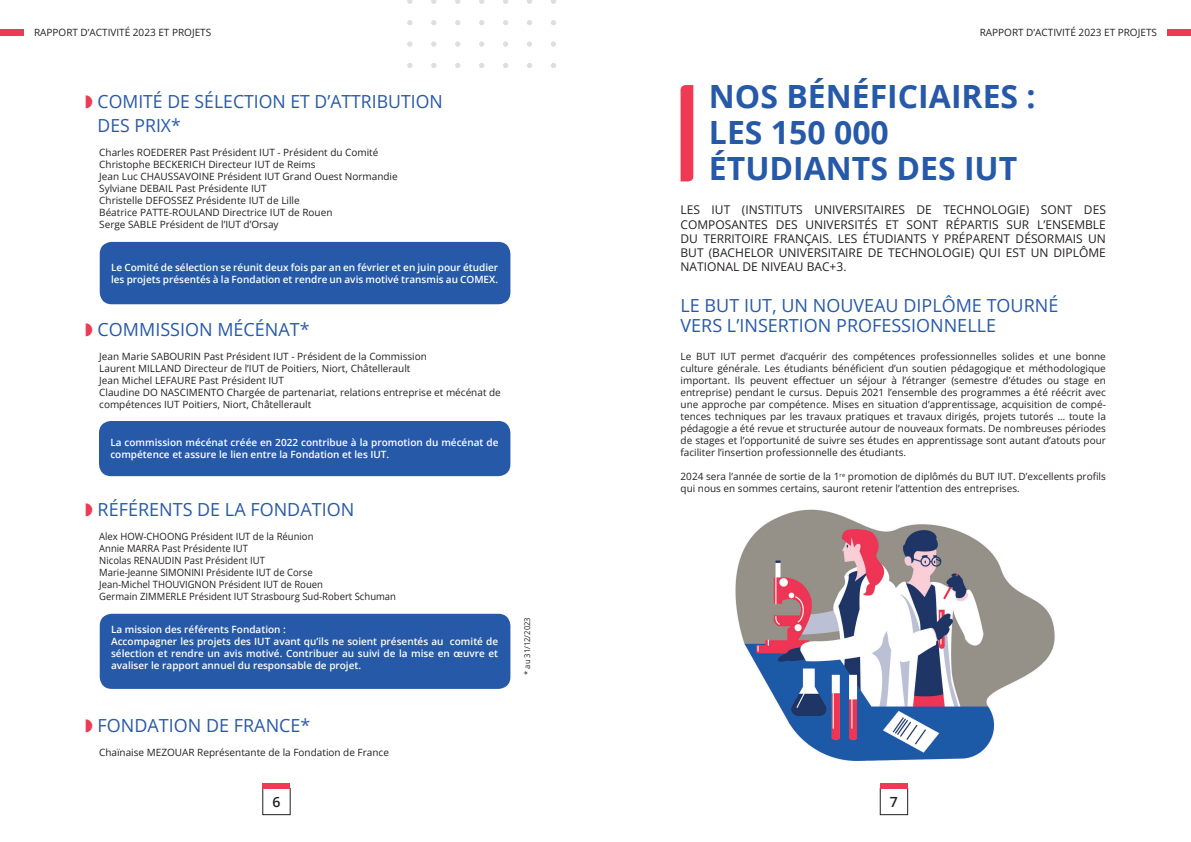
<style>
.page{position:relative;width:1191px;height:842px;background:#fff}
.page>*{position:absolute;margin:0;border:0;box-sizing:border-box;transform-origin:0 0}
.t1{font:700 32px/36px "Open Sans";color:#2659a8}
.t2{font:18px/24px "Open Sans";color:#2659a8}
.t3{font:600 14px "Open Sans";color:#231f20}
.t4{font:12px/14px "Open Sans";color:#231f20;text-align:justify}
.t5{font:10px/12px "Open Sans";color:#231f20}
.t6{font:600 10px/12px "Open Sans";color:#fff}
.t7{font:10px/12px "Open Sans";color:#231f20;scale:.95 1}
.t8{font:8px "Open Sans";color:#231f20;scale:.95 1}
.s1{color:#ee3a54}
</style>
<div class="page">
<div style="left:100px;top:614px;width:410px;height:75px;background:#2659a8;border-radius:12px"></div>
<div style="left:100px;top:242px;width:410px;height:62px;background:#2659a8;border-radius:12px"></div>
<div style="left:99px;top:421px;width:411px;height:55px;background:#2659a8;border-radius:12px"></div>
<div style="left:880px;top:788px;width:28px;height:27px;border:1px solid #231f20"></div>
<div style="left:880px;top:784px;width:28px;height:5px;background:#ee3a54"></div>
<div style="left:262px;top:788px;width:28px;height:27px;border:1px solid #231f20"></div>
<div style="left:262px;top:784px;width:28px;height:5px;background:#ee3a54"></div>
<svg style="left:680px;top:85px;width:13px;height:96px"></svg>
<img style="left:735px;top:509px;width:320px;height:252px">
<div style="left:0;top:29px;width:24px;height:7px;background:#ee3a54"></div>
<div style="left:1167px;top:29px;width:24px;height:7px;background:#ee3a54"></div>
<svg style="left:551px;top:63px;width:5px;height:5px"></svg>
<svg style="left:527px;top:63px;width:5px;height:5px"></svg>
<svg style="left:503px;top:63px;width:5px;height:5px"></svg>
<svg style="left:479px;top:63px;width:5px;height:5px"></svg>
<svg style="left:455px;top:63px;width:5px;height:5px"></svg>
<svg style="left:431px;top:63px;width:5px;height:5px"></svg>
<svg style="left:407px;top:63px;width:5px;height:5px"></svg>
<svg style="left:551px;top:41px;width:5px;height:6px"></svg>
<svg style="left:527px;top:41px;width:5px;height:6px"></svg>
<svg style="left:503px;top:41px;width:5px;height:6px"></svg>
<svg style="left:479px;top:41px;width:5px;height:6px"></svg>
<svg style="left:455px;top:41px;width:5px;height:6px"></svg>
<svg style="left:431px;top:41px;width:5px;height:6px"></svg>
<svg style="left:407px;top:41px;width:5px;height:6px"></svg>
<svg style="left:551px;top:20px;width:5px;height:5px"></svg>
<svg style="left:527px;top:20px;width:5px;height:5px"></svg>
<svg style="left:503px;top:20px;width:5px;height:5px"></svg>
<svg style="left:479px;top:20px;width:5px;height:5px"></svg>
<svg style="left:455px;top:20px;width:5px;height:5px"></svg>
<svg style="left:431px;top:20px;width:5px;height:5px"></svg>
<svg style="left:407px;top:20px;width:5px;height:5px"></svg>
<svg style="left:551px;top:0;width:5px;height:4px"></svg>
<svg style="left:527px;top:0;width:5px;height:4px"></svg>
<svg style="left:503px;top:0;width:5px;height:4px"></svg>
<svg style="left:479px;top:0;width:5px;height:4px"></svg>
<svg style="left:455px;top:0;width:5px;height:4px"></svg>
<svg style="left:431px;top:0;width:5px;height:4px"></svg>
<svg style="left:407px;top:0;width:5px;height:4px"></svg>
<p class="t5" style="left:34px;top:26px;width:179px">RAPPORT D’ACTIVITÉ 2023 ET PROJETS</p>
<p class="t5" style="left:979px;top:26px;width:179px">RAPPORT D’ACTIVITÉ 2023 ET PROJETS</p>
<h2 class="t2" style="left:98px;top:89px;width:346px;text-indent:-13px"><span class="s1">◗</span> COMITÉ DE SÉLECTION ET D’ATTRIBUTION<br>DES PRIX*</h2>
<p class="t5" style="left:99px;top:146px;width:300px">Charles ROEDERER Past Président IUT - Président du Comité Christophe BECKERICH Directeur IUT de Reims<br>Jean Luc CHAUSSAVOINE Président IUT Grand Ouest Normandie Sylviane DEBAIL Past Présidente IUT<br>Christelle DEFOSSEZ Présidente IUT de Lille<br>Béatrice PATTE-ROULAND Directrice IUT de Rouen<br>Serge SABLE Président de l’IUT d’Orsay</p>
<p class="t6" style="left:111px;top:261px;width:389px">Le Comité de sélection se réunit deux fois par an en février et en juin pour étudier les projets présentés à la Fondation et rendre un avis motivé transmis au COMEX.</p>
<h2 class="t2" style="left:85px;top:317px;width:226px"><span class="s1">◗</span> COMMISSION MÉCÉNAT*</h2>
<p class="t5" style="left:99px;top:350px;width:403px">Jean Marie SABOURIN Past Président IUT - Président de la Commission<br>Laurent MILLAND Directeur de l’IUT de Poitiers, Niort, Châtellerault<br>Jean Michel LEFAURE Past Président IUT<br>Claudine DO NASCIMENTO Chargée de partenariat, relations entreprise et mécénat de compétences IUT Poitiers, Niort, Châtellerault</p>
<p class="t6" style="left:110px;top:437px;width:389px">La commission mécénat créée en 2022 contribue à la promotion du mécénat de compétence et assure le lien entre la Fondation et les IUT.</p>
<h2 class="t2" style="left:85px;top:497px;width:271px"><span class="s1">◗</span> RÉFÉRENTS DE LA FONDATION</h2>
<p class="t7" style="left:99px;top:530px;width:314px">Alex HOW-CHOONG Président IUT de la Réunion<br>Annie MARRA Past Présidente IUT<br>Nicolas RENAUDIN Past Président IUT<br>Marie-Jeanne SIMONINI Présidente IUT de Corse<br>Jean-Michel THOUVIGNON Président IUT de Rouen<br>Germain ZIMMERLE Président IUT Strasbourg Sud-Robert Schuman</p>
<p class="t6" style="left:111px;top:623px;width:388px">La mission des référents Fondation :<br>Accompagner les projets des IUT avant qu’ils ne soient présentés au comité de sélection et rendre un avis motivé. Contribuer au suivi de la mise en œuvre et avaliser le rapport annuel du responsable de projet.</p>
<h2 class="t2" style="left:85px;top:713px;width:227px"><span class="s1">◗</span> FONDATION DE FRANCE*</h2>
<p class="t5" style="left:99px;top:746px;width:291px">Chaïnaise MEZOUAR Représentante de la Fondation de France</p>
<p class="t8" style="left:522px;top:675px;width:62px;rotate:-90deg">* au 31/12/2023</p>
<h1 class="t1" style="left:709px;top:78px;width:328px">NOS BÉNÉFICIAIRES :<br>LES 150 000<br>ÉTUDIANTS DES IUT</h1>
<p class="t4" style="left:680px;top:203px;width:427px">LES IUT (INSTITUTS UNIVERSITAIRES DE TECHNOLOGIE) SONT DES COMPOSANTES DES UNIVERSITÉS ET SONT RÉPARTIS SUR L’ENSEMBLE DU TERRITOIRE FRANÇAIS. LES ÉTUDIANTS Y PRÉPARENT DÉSORMAIS UN BUT (BACHELOR UNIVERSITAIRE DE TECHNOLOGIE) QUI EST UN DIPLÔME NATIONAL DE NIVEAU BAC+3.</p>
<h2 class="t2" style="left:680px;top:295px;width:379px;line-height:20px">LE BUT IUT, UN NOUVEAU DIPLÔME TOURNÉ<br>VERS L’INSERTION PROFESSIONNELLE</h2>
<p class="t5" style="left:680px;top:350px;width:427px;text-align:justify">Le BUT IUT permet d’acquérir des compétences professionnelles solides et une bonne culture générale. Les étudiants bénéficient d’un soutien pédagogique et méthodologique important. Ils peuvent effectuer un séjour à l’étranger (semestre d’études ou stage en entreprise) pendant le cursus. Depuis 2021 l’ensemble des programmes a été réécrit avec une approche par compétence. Mises en situation d’apprentissage, acquisition de compé&shy;tences techniques par les travaux pratiques et travaux dirigés, projets tutorés … toute la pédagogie a été revue et structurée autour de nouveaux formats. De nombreuses périodes de stages et l’opportunité de suivre ses études en apprentissage sont autant d’atouts pour faciliter l’insertion professionnelle des étudiants.</p>
<p class="t5" style="left:680px;top:470px;width:427px">2024 sera l’année de sortie de la 1<sup>re</sup> promotion de diplômés du BUT IUT. D’excellents profils qui nous en sommes certains, sauront retenir l’attention des entreprises.</p>
<h3 class="t3" style="left:272px;top:792px;width:9px">6</h3>
<h3 class="t3" style="left:890px;top:792px;width:9px">7</h3>
</div>
